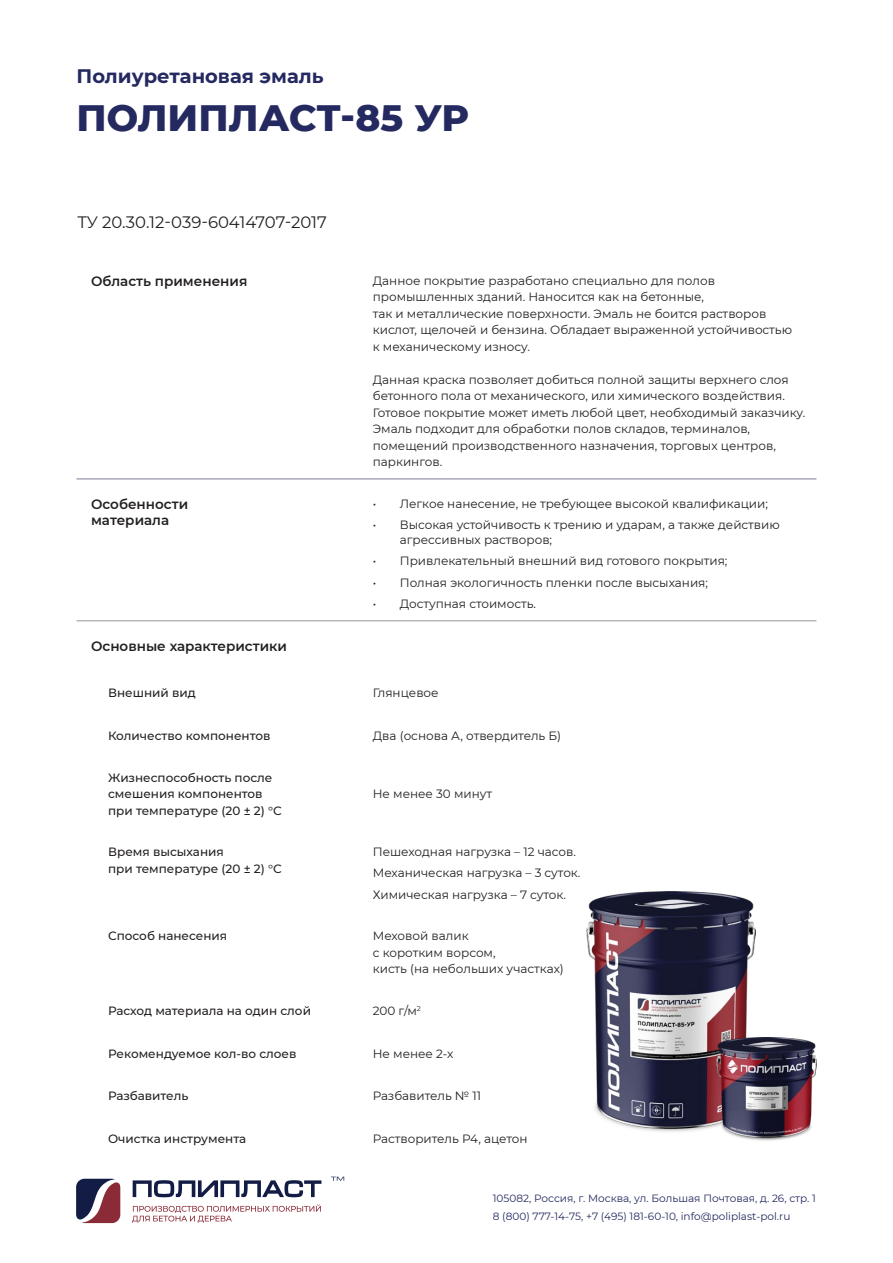
<style>
.page{position:relative;width:893px;height:1263px;background:#fff}
.page>*{position:absolute;margin:0;border:0;box-sizing:border-box;transform-origin:0 0}
.t1{font:800 37.5px "Montserrat";color:#242960}
.t2{font:700 19.5px "Montserrat";color:#242960}
.t3{font:16.5px "Montserrat";letter-spacing:-.005em;color:#231f20}
.t4{font:600 13.5px "Montserrat";color:#231f20}
.таблица2{font:12px/16.5px "Montserrat";color:#231f20}
.таблица2-2{font:500 12px/16.5px "Montserrat";color:#231f20}
.таблица_с_перечислен{font:12px "Montserrat";color:#231f20}
.t5{font:10.5px/18px "Montserrat";color:#242960}
</style>
<div class="page">
<svg style="left:331px;top:1177px;width:13px;height:4px"></svg>
<svg style="left:133px;top:1180px;width:188px;height:17px"></svg>
<svg style="left:76px;top:1179px;width:44px;height:44px"></svg>
<svg style="left:132px;top:1204px;width:189px;height:19px"></svg>
<hr style="left:77px;top:479px;width:290px;height:1px;background:#7d7799">
<hr style="left:367px;top:479px;width:449px;height:1px;background:#7d7799">
<hr style="left:77px;top:620px;width:290px;height:1px;background:#939598">
<hr style="left:367px;top:620px;width:449px;height:1px;background:#939598">
<img style="left:587px;top:892px;width:169px;height:240px">
<img style="left:716px;top:1037px;width:100px;height:104px">
<p class="t2" style="left:77px;top:62px;width:249px">Полиуретановая эмаль</p>
<p class="t1" style="left:77px;top:90px;width:394px">ПОЛИПЛАСТ-85 УР</p>
<p class="t3" style="left:77px;top:210px;width:251px">ТУ 20.30.12-039-60414707-2017</p>
<p class="t4" style="left:91px;top:272px;width:158px">Область применения</p>
<p class="таблица2" style="left:373px;top:272px;width:421px">Данное покрытие разработано специально для полов промышленных зданий. Наносится как на бетонные,<br>так и металлические поверхности. Эмаль не боится растворов кислот, щелочей и бензина. Обладает выраженной устойчивостью к механическому износу.</p>
<p class="таблица2" style="left:373px;top:371px;width:434px">Данная краска позволяет добиться полной защиты верхнего слоя бетонного пола от механического, или химического воздействия.<br>Готовое покрытие может иметь любой цвет, необходимый заказчику.<br>Эмаль подходит для обработки полов складов, терминалов, помещений производственного назначения, торговых центров, паркингов.</p>
<p class="t4" style="left:91px;top:495px;width:99px">Особенности</p>
<p class="t4" style="left:91px;top:511px;width:80px">материала</p>
<p class="таблица2" style="left:373px;top:495px;width:397px">• Легкое нанесение, не требующее высокой квалификации;</p>
<p class="таблица2" style="left:400px;top:517px;width:382px;line-height:15px;text-indent:-27px">• Высокая устойчивость к трению и ударам, а также действию агрессивных растворов;</p>
<p class="таблица2" style="left:373px;top:552px;width:356px">• Привлекательный внешний вид готового покрытия;</p>
<p class="таблица2" style="left:373px;top:574px;width:337px">• Полная экологичность пленки после высыхания;</p>
<p class="таблица2" style="left:373px;top:595px;width:165px">• Доступная стоимость.</p>
<p class="t4" style="left:91px;top:636px;width:197px">Основные характеристики</p>
<p class="таблица2-2" style="left:108px;top:684px;width:89px">Внешний вид</p>
<p class="таблица2" style="left:373px;top:684px;width:67px">Глянцевое</p>
<p class="таблица2-2" style="left:108px;top:727px;width:164px">Количество компонентов</p>
<p class="таблица2" style="left:373px;top:727px;width:190px">Два (основа А, отвердитель Б)</p>
<p class="таблица2-2" style="left:108px;top:769px;width:175px">Жизнеспособность после смешения компонентов при температуре (20 ± 2) °С</p>
<p class="таблица2" style="left:373px;top:785px;width:121px">Не менее 30 минут</p>
<p class="таблица2-2" style="left:108px;top:843px;width:175px">Время высыхания<br>при температуре (20 ± 2) °С</p>
<p class="таблица_с_перечислен" style="left:373px;top:843px;width:205px">Пешеходная нагрузка – 12 часов.</p>
<p class="таблица_с_перечислен" style="left:373px;top:865px;width:209px">Механическая нагрузка – 3 суток.</p>
<p class="таблица_с_перечислен" style="left:373px;top:886px;width:195px">Химическая нагрузка – 7 суток.</p>
<p class="таблица2-2" style="left:108px;top:927px;width:121px">Способ нанесения</p>
<p class="таблица2" style="left:373px;top:927px;width:193px">Меховой валик<br>с коротким ворсом,<br>кисть (на небольших участках)</p>
<p class="таблица2-2" style="left:108px;top:1002px;width:204px">Расход материала на один слой</p>
<p class="таблица2" style="left:373px;top:1002px;width:50px">200 г/м<sup>2</sup></p>
<p class="таблица2-2" style="left:108px;top:1045px;width:190px">Рекомендуемое кол-во слоев</p>
<p class="таблица2" style="left:373px;top:1045px;width:82px">Не менее 2-х</p>
<p class="таблица2-2" style="left:108px;top:1087px;width:82px">Разбавитель</p>
<p class="таблица2" style="left:373px;top:1087px;width:110px">Разбавитель № 11</p>
<p class="таблица2-2" style="left:108px;top:1130px;width:140px">Очистка инструмента</p>
<p class="таблица2" style="left:373px;top:1130px;width:156px">Растворитель Р4, ацетон</p>
<p class="t5" style="left:493px;top:1189px;width:325px">105082, Россия, г. Москва, ул. Большая Почтовая, д. 26, стр. 1<br>8 (800) 777-14-75, +7 (495) 181-60-10, info@poliplast-pol.ru</p>
</div>
